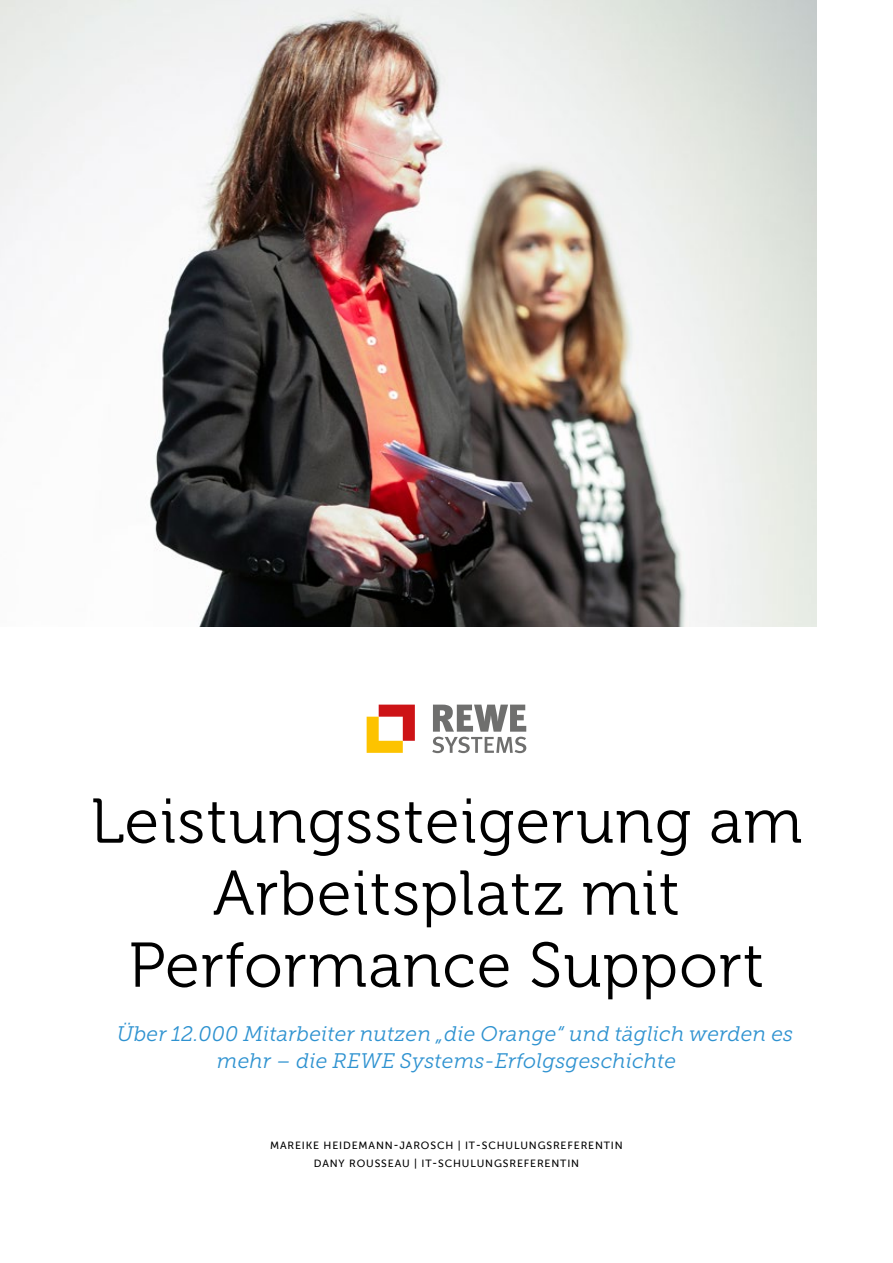
<style>
.page{position:relative;width:893px;height:1263px;background:#fff}
.page>*{position:absolute;margin:0;border:0;box-sizing:border-box;transform-origin:0 0}
.t1{font:63px/72px "Museo 300";letter-spacing:.02em;color:#000;text-align:center}
.t2{font:italic 21px/27px "Museo Slab 300";letter-spacing:.01em;color:#2e92d0}
.t3{font:10.5px/18px "Museo Sans 500";letter-spacing:.08em;color:#000;text-align:center}
</style>
<div class="page">
<img style="left:0;top:0;width:816px;height:626px">
<svg style="left:367px;top:705px;width:48px;height:48px"></svg>
<svg style="left:432px;top:705px;width:94px;height:48px"></svg>
<h1 class="t1" style="left:91px;top:786px;width:713px">Leistungssteigerung am<br>Arbeitsplatz mit<br>Performance Support</h1>
<p class="t2" style="left:217px;top:1020px;width:578px;text-indent:-100px">Über 12.000 Mitarbeiter nutzen „die Orange“ und täglich werden es mehr – die REWE Systems-Erfolgsgeschichte</p>
<p class="t3" style="left:270px;top:1136px;width:354px">MAREIKE HEIDEMANN-JAROSCH | IT-SCHULUNGSREFERENTIN<br>DANY ROUSSEAU | IT-SCHULUNGSREFERENTIN</p>
</div>
